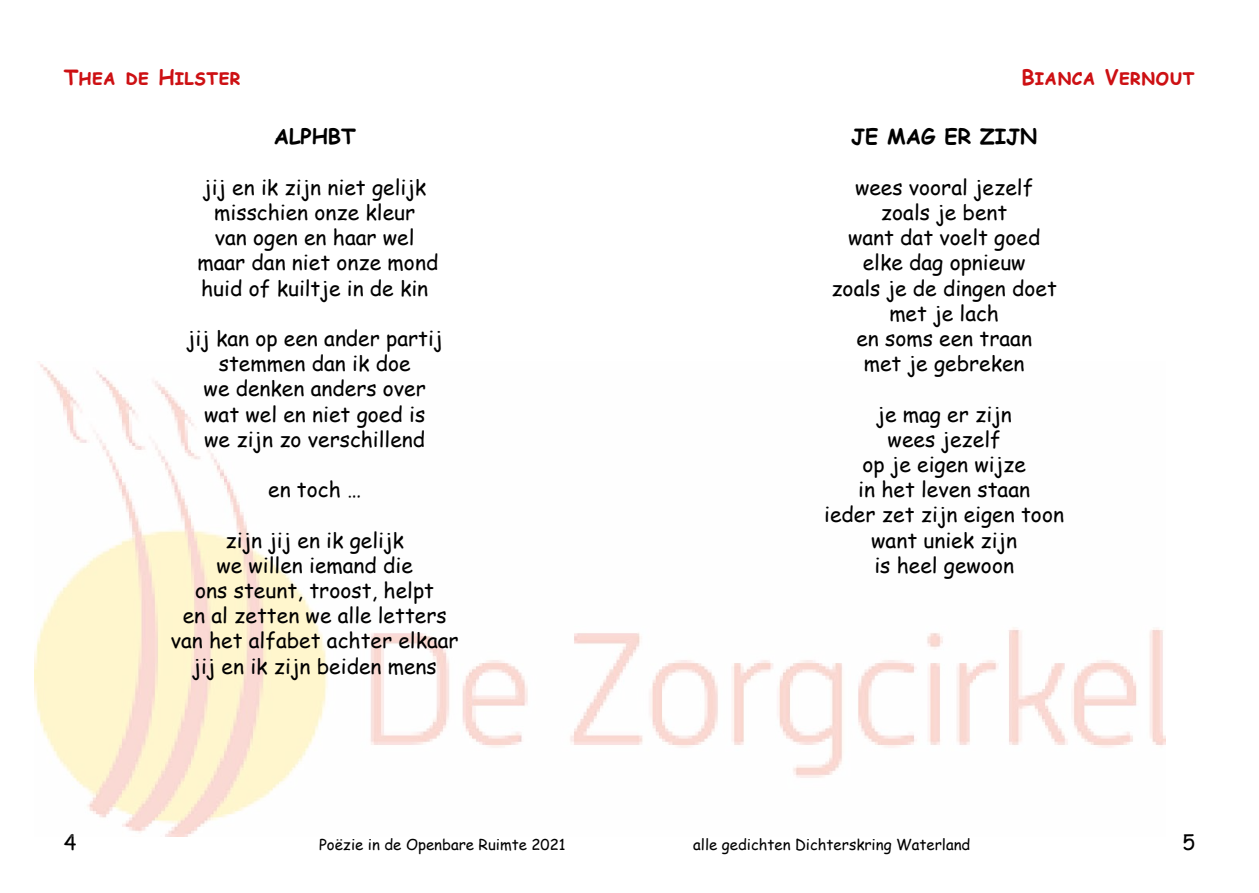
<style>
.page{position:relative;width:1259px;height:893px;background:#fff}
.page>*{position:absolute;margin:0;border:0;box-sizing:border-box;transform-origin:0 0}
.t1{font:21px/25.2px "Comic Sans MS";color:#000;text-align:center}
.t2{font:700 21px "Comic Sans MS";color:#cd1013}
.t3{font:700 21px "Comic Sans MS";color:#000}
.t4{font:15px "Comic Sans MS";color:#000}
</style>
<div class="page">
<img style="left:34px;top:361px;width:1131px;height:475px">
<p class="t2" style="left:64px;top:62px;width:179px">Thea de Hilster</p>
<p class="t2" style="left:1021px;top:62px;width:175px">Bianca Vernout</p>
<p class="t3" style="left:274px;top:121px;width:84px">ALPHBT</p>
<p class="t1" style="left:197px;top:174px;width:242px">jij en ik zijn niet gelijk misschien onze kleur<br>van ogen en haar wel maar dan niet onze mond huid of kuiltje in de kin</p>
<p class="t1" style="left:187px;top:325px;width:257px">jij kan op een ander partij stemmen dan ik doe<br>we denken anders over wat wel en niet goed is<br>we zijn zo verschillend</p>
<p class="t1" style="left:268px;top:476px;width:95px">en toch …</p>
<p class="t1" style="left:171px;top:527px;width:289px">zijn jij en ik gelijk<br>we willen iemand die<br>ons steunt, troost, helpt<br>en al zetten we alle letters van het alfabet achter elkaar jij en ik zijn beiden mens</p>
<p class="t3" style="left:851px;top:121px;width:188px">JE MAG ER ZIJN</p>
<p class="t1" style="left:831px;top:174px;width:227px">wees vooral jezelf zoals je bent<br>want dat voelt goed elke dag opnieuw<br>zoals je de dingen doet met je lach<br>en soms een traan<br>met je gebreken</p>
<p class="t1" style="left:824px;top:401px;width:241px">je mag er zijn<br>wees jezelf<br>op je eigen wijze<br>in het leven staan<br>ieder zet zijn eigen toon want uniek zijn<br>is heel gewoon</p>
<p class="t1" style="left:64px;top:829px;width:14px">4</p>
<p class="t4" style="left:319px;top:834px;width:248px">Poëzie in de Openbare Ruimte 2021</p>
<p class="t4" style="left:693px;top:834px;width:278px">alle gedichten Dichterskring Waterland</p>
<p class="t1" style="left:1182px;top:829px;width:14px">5</p>
</div>
